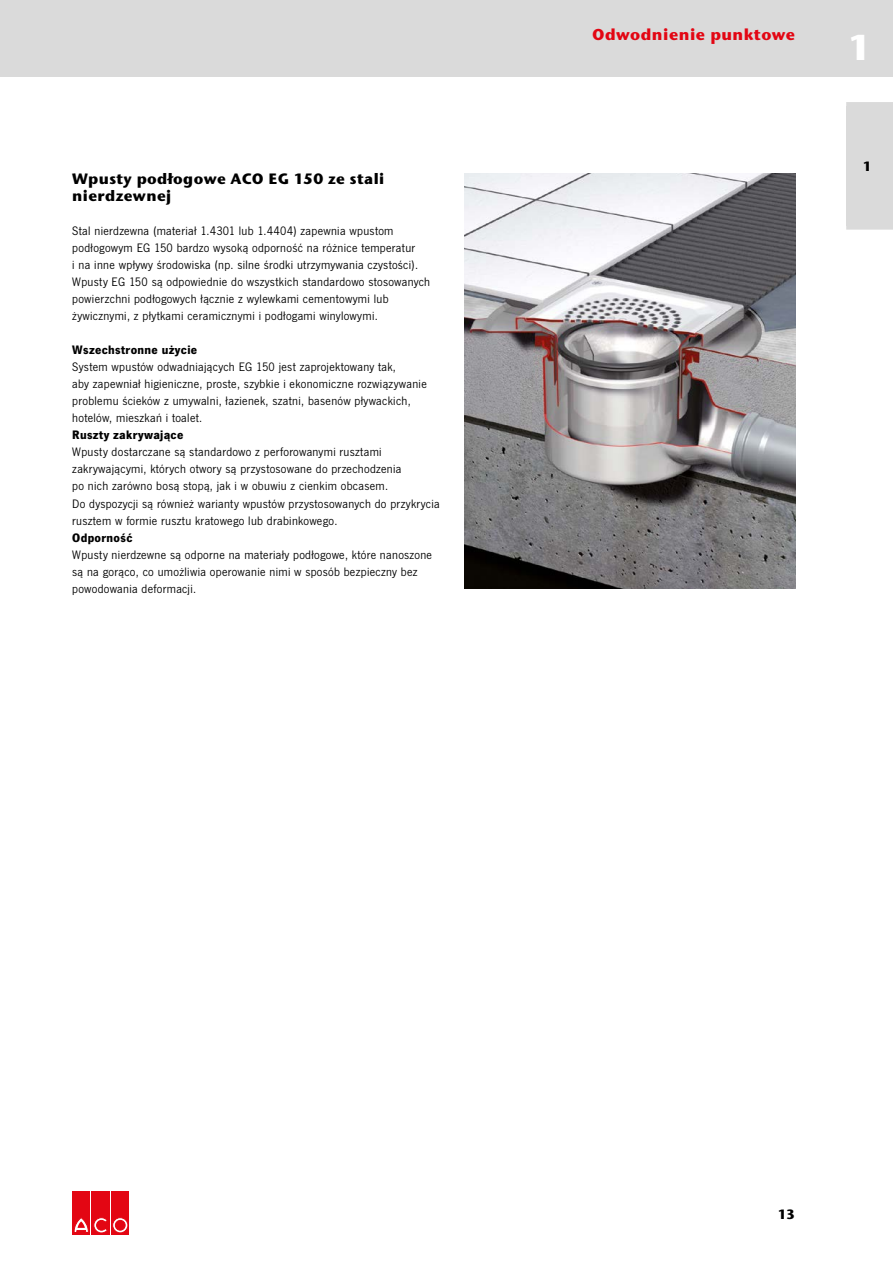
<style>
.page{position:relative;width:893px;height:1263px;background:#fff}
.page>*{position:absolute;margin:0;border:0;box-sizing:border-box;transform-origin:0 0}
.t1{font:700 36px "Stone Sans ITC Pro";color:#fff}
.t2{font:700 15.75px "Stone Sans ITC Pro";letter-spacing:.03em;color:#e30613}
.t3{font:700 15px/17px "Stone Sans ITC Pro";letter-spacing:.025em;color:#000}
.t4{font:700 13.5px "Stone Sans ITC Pro";color:#000}
.t5{font:12.75px/17px "News Gothic TOT";letter-spacing:.025em;color:#000}
.t6{font:700 12.75px "News Gothic TOT";letter-spacing:.025em;color:#000}
</style>
<div class="page">
<img style="left:465px;top:173px;width:330px;height:416px">
<div style="left:72px;top:1191px;width:18px;height:43px;background:#e30613"></div>
<svg style="left:74px;top:1218px;width:14px;height:14px"></svg>
<div style="left:92px;top:1191px;width:18px;height:43px;background:#e30613"></div>
<svg style="left:94px;top:1217px;width:13px;height:16px"></svg>
<div style="left:111px;top:1191px;width:18px;height:43px;background:#e30613"></div>
<svg style="left:113px;top:1218px;width:15px;height:15px"></svg>
<div style="left:113px;top:1217px;width:15px;height:16px;border:1px solid #e30613;border-radius:50%"></div>
<div style="left:115px;top:1220px;width:10px;height:10px;background:#e30613;border-radius:50%"></div>
<div style="left:115px;top:1220px;width:10px;height:10px;border:1px solid #e30613;border-radius:50%"></div>
<div style="left:0;top:0;width:893px;height:77px;background:#dadada"></div>
<div style="left:846px;top:106px;width:47px;height:119px;background:#dadada"></div>
<div style="left:846px;top:102px;width:47px;height:9px;background:#dadada"></div>
<div style="left:846px;top:221px;width:47px;height:9px;background:#dadada"></div>
<p class="t3" style="left:72px;top:171px;width:313px">Wpusty podłogowe ACO EG 150 ze stali nierdzewnej</p>
<p class="t5" style="left:72px;top:223px;width:359px">Stal nierdzewna (materiał 1.4301 lub 1.4404) zapewnia wpustom podłogowym EG 150 bardzo wysoką odporność na różnice temperatur<br>i na inne wpływy środowiska (np. silne środki utrzymywania czystości).<br>Wpusty EG 150 są odpowiednie do wszystkich standardowo stosowanych powierzchni podłogowych łącznie z wylewkami cementowymi lub żywicznymi, z płytkami ceramicznymi i podłogami winylowymi.</p>
<p class="t6" style="left:72px;top:343px;width:126px">Wszechstronne użycie</p>
<p class="t5" style="left:72px;top:359px;width:356px">System wpustów odwadniających EG 150 jest zaprojektowany tak,<br>aby zapewniał higieniczne, proste, szybkie i ekonomiczne rozwiązywanie problemu ścieków z umywalni, łazienek, szatni, basenów pływackich, hotelów, mieszkań i toalet.</p>
<p class="t6" style="left:72px;top:428px;width:113px">Ruszty zakrywające</p>
<p class="t5" style="left:72px;top:444px;width:369px">Wpusty dostarczane są standardowo z perforowanymi rusztami zakrywającymi, których otwory są przystosowane do przechodzenia<br>po nich zarówno bosą stopą, jak i w obuwiu z cienkim obcasem.<br>Do dyspozycji są również warianty wpustów przystosowanych do przykrycia rusztem w formie rusztu kratowego lub drabinkowego.</p>
<p class="t6" style="left:72px;top:530px;width:62px">Odporność</p>
<p class="t5" style="left:72px;top:546px;width:361px">Wpusty nierdzewne są odporne na materiały podłogowe, które nanoszone są na gorąco, co umożliwia operowanie nimi w sposób bezpieczny bez powodowania deformacji.</p>
<p class="t2" style="left:592px;top:24px;width:205px">Odwodnienie punktowe</p>
<h1 class="t1" style="left:848px;top:23px;width:26px">1</h1>
<p class="t4" style="left:863px;top:157px;width:11px">1</p>
<p class="t4" style="left:778px;top:1205px;width:19px">13</p>
</div>
